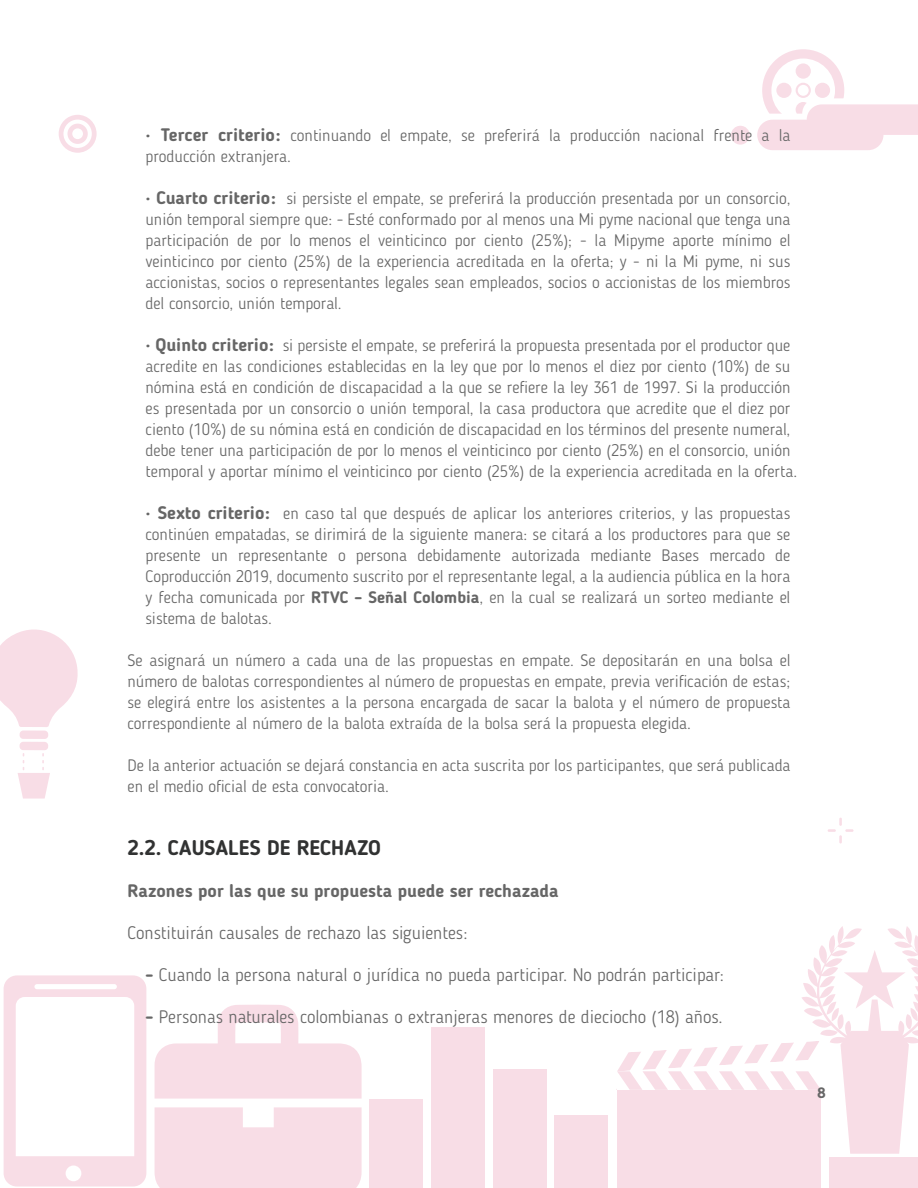
<style>
.page{position:relative;width:918px;height:1188px;background:#fff}
.page>*{position:absolute;margin:0;border:0;box-sizing:border-box;transform-origin:0 0}
.t1{font:700 21px "Blogger Sans";color:#313232}
.t2{font:300 18px "Blogger Sans";color:#666}
.t3{font:700 18px "Blogger Sans";color:#666}
.t4{font:300 16.5px/21px "Blogger Sans";color:#666}
.t5{font:700 15px "Blogger Sans";color:#666}
.s1{font-weight:700;font-size:18px}
.s2{font-weight:700}
</style>
<div class="page">
<div style="left:731px;top:126px;width:19px;height:19px;background:#f8dde6;border-radius:50%"></div>
<svg style="left:0;top:629px;width:78px;height:170px"></svg>
<div style="left:155px;top:1107px;width:207px;height:81px;background:#f8dde6"></div>
<svg style="left:155px;top:1005px;width:207px;height:94px"></svg>
<svg style="left:59px;top:115px;width:38px;height:38px"></svg>
<svg style="left:828px;top:818px;width:26px;height:26px"></svg>
<div style="left:617px;top:1090px;width:204px;height:98px;background:#f8dde6"></div>
<div style="left:431px;top:1027px;width:54px;height:161px;background:#f8dde6"></div>
<div style="left:493px;top:1070px;width:53px;height:118px;background:#f8dde6"></div>
<div style="left:370px;top:1099px;width:53px;height:89px;background:#f8dde6"></div>
<div style="left:554px;top:1115px;width:54px;height:73px;background:#f8dde6"></div>
<svg style="left:757px;top:49px;width:161px;height:101px"></svg>
<svg style="left:4px;top:975px;width:142px;height:212px"></svg>
<div style="left:829px;top:1157px;width:89px;height:31px;background:#f8dde6"></div>
<svg style="left:617px;top:926px;width:301px;height:228px"></svg>
<p class="t4" style="left:146px;top:124px;width:646px"><span class="s1">· Tercer criterio:</span> continuando el empate, se preferirá la producción nacional frente a la producción extranjera.</p>
<p class="t4" style="left:146px;top:187px;width:647px;text-align:justify"><span class="s1">· Cuarto criterio:</span> si persiste el empate, se preferirá la producción presentada por un consorcio, unión temporal siempre que: - Esté conformado por al menos una Mi pyme nacional que tenga una participación de por lo menos el veinticinco por ciento (25%); - la Mipyme aporte mínimo el veinticinco por ciento (25%) de la experiencia acreditada en la oferta; y - ni la Mi pyme, ni sus accionistas, socios o representantes legales sean empleados, socios o accionistas de los miembros del consorcio, unión temporal.</p>
<p class="t4" style="left:146px;top:334px;width:653px"><span class="s1">· Quinto criterio:</span> si persiste el empate, se preferirá la propuesta presentada por el productor que acredite en las condiciones establecidas en la ley que por lo menos el diez por ciento (10%) de su nómina está en condición de discapacidad a la que se refiere la ley 361 de 1997. Si la producción es presentada por un consorcio o unión temporal, la casa productora que acredite que el diez por ciento (10%) de su nómina está en condición de discapacidad en los términos del presente numeral, debe tener una participación de por lo menos el veinticinco por ciento (25%) en el consorcio, unión temporal y aportar mínimo el veinticinco por ciento (25%) de la experiencia acreditada en la oferta.</p>
<p class="t4" style="left:146px;top:502px;width:646px;text-align:justify"><span class="s1">· Sexto criterio:</span> en caso tal que después de aplicar los anteriores criterios, y las propuestas continúen empatadas, se dirimirá de la siguiente manera: se citará a los productores para que se presente un representante o persona debidamente autorizada mediante Bases mercado de Coproducción 2019, documento suscrito por el representante legal, a la audiencia pública en la hora y fecha comunicada por <span class="s2">RTVC – Señal Colombia</span>, en la cual se realizará un sorteo mediante el sistema de balotas.</p>
<p class="t4" style="left:128px;top:649px;width:664px;text-align:justify">Se asignará un número a cada una de las propuestas en empate. Se depositarán en una bolsa el número de balotas correspondientes al número de propuestas en empate, previa verificación de estas; se elegirá entre los asistentes a la persona encargada de sacar la balota y el número de propuesta correspondiente al número de la balota extraída de la bolsa será la propuesta elegida.</p>
<p class="t4" style="left:128px;top:754px;width:664px">De la anterior actuación se dejará constancia en acta suscrita por los participantes, que será publicada en el medio oficial de esta convocatoria.</p>
<p class="t1" style="left:128px;top:835px;width:255px">2.2. CAUSALES DE RECHAZO</p>
<p class="t3" style="left:128px;top:880px;width:433px">Razones por las que su propuesta puede ser rechazada</p>
<p class="t2" style="left:128px;top:922px;width:342px">Constituirán causales de rechazo las siguientes:</p>
<p class="t2" style="left:146px;top:964px;width:580px"><span class="s2">-</span> Cuando la persona natural o jurídica no pueda participar. No podrán participar:</p>
<p class="t2" style="left:146px;top:1006px;width:579px"><span class="s2">-</span> Personas naturales colombianas o extranjeras menores de dieciocho (18) años.</p>
<p class="t5" style="left:818px;top:1084px;width:10px">8</p>
</div>
